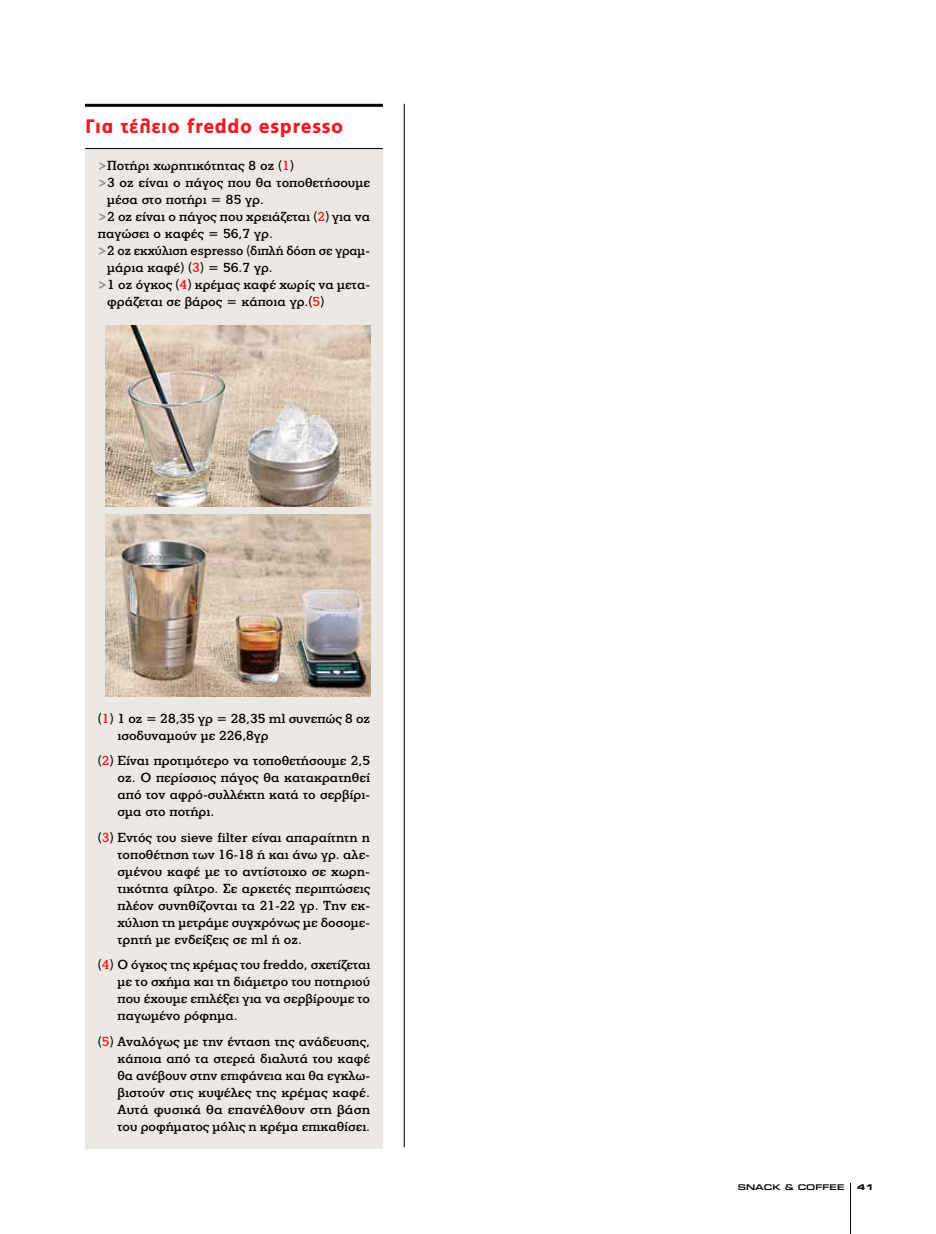
<style>
.page{position:relative;width:936px;height:1234px;background:#fff}
.page>*{position:absolute;margin:0;border:0;box-sizing:border-box;transform-origin:0 0}
.t1{font:900 19.5px "PF Catalog";letter-spacing:.025em;color:#ed1d24;scale:.95 1}
.t2{font:500 13.5px/17px "PF Litho Text";color:#000;text-align:justify}
.t3{font:500 13.5px "PF Litho Text";color:#000;scale:.96 1}
.t4{font:500 8.25px "PF Euroset";color:#000}
.t5{font:700 8.25px "PF Euroset";color:#000}
.s1{font-weight:900;color:#939598}
.s2{color:#ed1d24}
</style>
<div class="page">
<hr style="left:850px;top:1182px;width:1px;height:51px;background:#000">
<div style="left:85px;top:149px;width:298px;height:999px;background:#ece8e3"></div>
<hr style="left:85px;top:148px;width:298px;height:1px;background:#000">
<hr style="left:85px;top:104px;width:298px;height:3px;background:#000">
<hr style="left:404px;top:104px;width:1px;height:1042px;background:#000">
<img style="left:106px;top:325px;width:264px;height:181px">
<img style="left:106px;top:515px;width:264px;height:181px">
<h1 class="t1" style="left:85px;top:115px;width:273px">Για τέλειο freddo espresso</h1>
<p class="t2" style="left:98px;top:157px;width:198px"><span class="s1">&gt;</span>Ποτήρι χωρητικότητας 8 oz (<span class="s2">1</span>)</p>
<p class="t2" style="left:98px;top:174px;width:274px"><span class="s1">&gt;</span>3 oz είναι ο πάγος που θα τοποθετήσουμε</p>
<p class="t2" style="left:107px;top:191px;width:158px">μέσα στο ποτήρι = 85 γρ.</p>
<p class="t2" style="left:98px;top:208px;width:274px"><span class="s1">&gt;</span>2 oz είναι ο πάγος που χρειάζεται (<span class="s2">2</span>) για να</p>
<p class="t2" style="left:98px;top:225px;width:176px">παγώσει ο καφές = 56,7 γρ.</p>
<p class="t3" style="left:98px;top:242px;width:285px"><span class="s1">&gt;</span>2 oz εκχύλιση espresso (διπλή δόση σε γραμ-</p>
<p class="t2" style="left:107px;top:259px;width:167px">μάρια καφέ) (<span class="s2">3</span>) = 56.7 γρ.</p>
<p class="t2" style="left:98px;top:276px;width:274px"><span class="s1">&gt;</span>1 oz όγκος (<span class="s2">4</span>) κρέμας καφέ χωρίς να μετα-</p>
<p class="t2" style="left:107px;top:293px;width:218px">φράζεται σε βάρος = κάποια γρ.(<span class="s2">5</span>)</p>
<p class="t2" style="left:117px;top:709px;width:254px;text-indent:-20px">(<span class="s2">1</span>) 1 oz = 28,35 γρ = 28,35 ml συνεπώς 8 oz ισοδυναμούν με 226,8γρ</p>
<p class="t2" style="left:117px;top:751px;width:254px;text-indent:-20px">(<span class="s2">2</span>) Είναι προτιμότερο να τοποθετήσουμε 2,5 oz. Ο περίσσιος πάγος θα κατακρατηθεί από τον αφρό-συλλέκτη κατά το σερβίρι&shy;σμα στο ποτήρι.</p>
<p class="t2" style="left:117px;top:828px;width:254px;text-indent:-20px">(<span class="s2">3</span>) Εντός του sieve filter είναι απαραίτητη η τοποθέτηση των 16-18 ή και άνω γρ. αλε&shy;σμένου καφέ με το αντίστοιχο σε χωρη&shy;τικότητα φίλτρο. Σε αρκετές περιπτώσεις πλέον συνηθίζονται τα 21-22 γρ. Την εκ&shy;χύλιση τη μετράμε συγχρόνως με δοσομε&shy;τρητή με ενδείξεις σε ml ή oz.</p>
<p class="t2" style="left:117px;top:955px;width:254px;text-indent:-20px">(<span class="s2">4</span>) Ο όγκος της κρέμας του freddo, σχετίζεται με το σχήμα και τη διάμετρο του ποτηριού που έχουμε επιλέξει για να σερβίρουμε το παγωμένο ρόφημα.</p>
<p class="t2" style="left:117px;top:1032px;width:254px;text-indent:-20px">(<span class="s2">5</span>) Αναλόγως με την ένταση της ανάδευσης, κάποια από τα στερεά διαλυτά του καφέ θα ανέβουν στην επιφάνεια και θα εγκλω&shy;βιστούν στις κυψέλες της κρέμας καφέ.<br>Αυτά φυσικά θα επανέλθουν στη βάση του ροφήματος μόλις η κρέμα επικαθίσει.</p>
<p class="t4" style="left:737px;top:1181px;width:108px">SNACK &amp; COFFEE</p>
<p class="t5" style="left:857px;top:1181px;width:18px">41</p>
</div>
